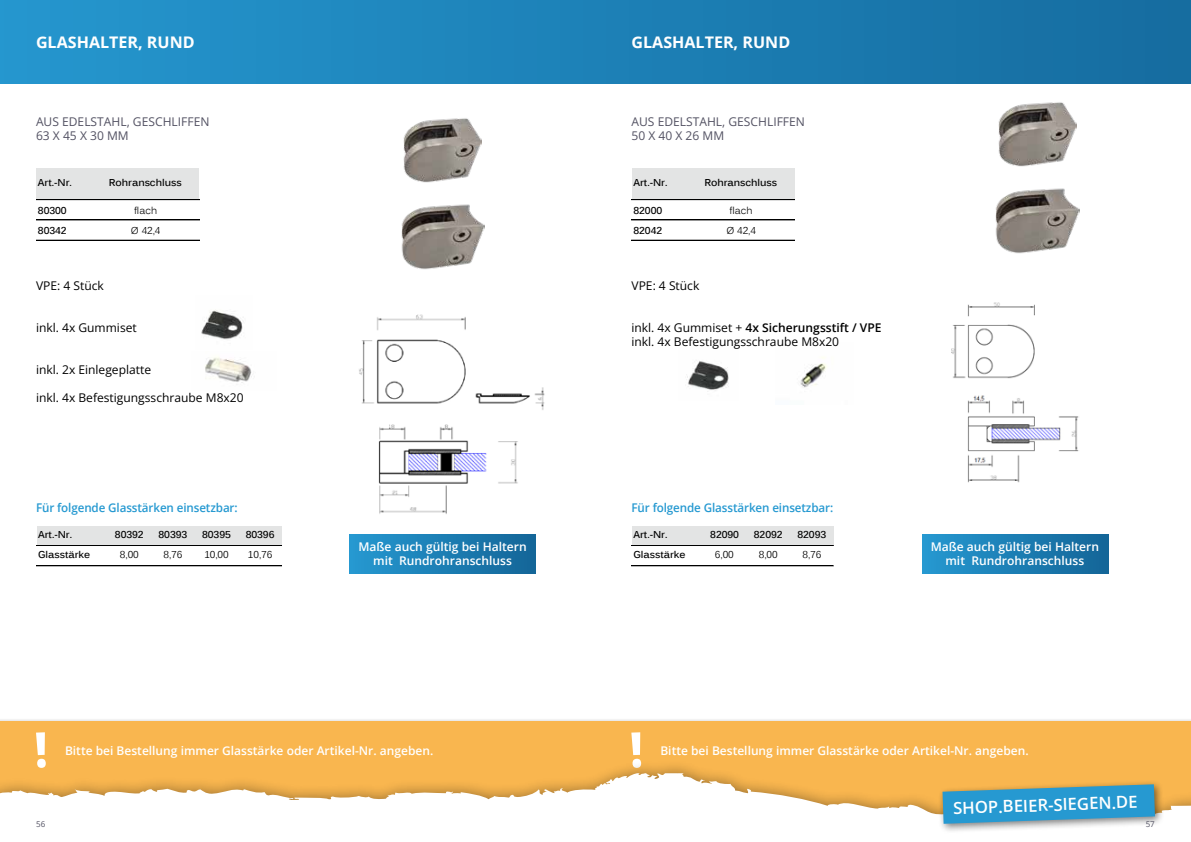
<style>
.page{position:relative;width:1191px;height:842px;background:#fff}
.page>*{position:absolute;margin:0;border:0;box-sizing:border-box;transform-origin:0 0}
.t1{font:600 16.7px "Open Sans";color:#fff}
.t2{font:700 16px "Open Sans";color:#fff}
.t3{font:600 12px/14px "Open Sans";color:#fff;text-align:center}
.t4{font:12px/14px "Open Sans";color:#000}
.t5{font:12px/14px "Open Sans";color:#525162}
.t6{font:600 12px "Open Sans";letter-spacing:-.01em;color:#2699d1}
.t7{font:700 10px "Kalinga";letter-spacing:-.005em;color:#000}
.t8{font:10px "Kalinga";letter-spacing:-.005em;color:#000}
.t9{font:8px "Open Sans";color:#525162}
.s1{font-weight:600}
</style>
<div class="page">
<div style="left:0;top:0;width:1191px;height:83px;background:linear-gradient(to right,#2596ce,#156c9f)"></div>
<div style="left:36px;top:168px;width:163px;height:32px;background:#e3e4e4"></div>
<hr style="left:36px;top:199px;width:163px;height:1px;background:#000">
<hr style="left:36px;top:200px;width:163px;height:1px;background:#000">
<hr style="left:36px;top:220px;width:163px;height:1px;background:#000">
<hr style="left:36px;top:240px;width:163px;height:1px;background:#000">
<div style="left:37px;top:526px;width:244px;height:20px;background:#e3e4e4"></div>
<hr style="left:36px;top:545px;width:245px;height:1px;background:#000">
<hr style="left:36px;top:566px;width:245px;height:1px;background:#000">
<div style="left:632px;top:168px;width:163px;height:32px;background:#e3e4e4"></div>
<hr style="left:631px;top:199px;width:164px;height:1px;background:#000">
<hr style="left:631px;top:200px;width:164px;height:1px;background:#000">
<hr style="left:631px;top:220px;width:164px;height:1px;background:#000">
<hr style="left:631px;top:240px;width:164px;height:1px;background:#000">
<div style="left:632px;top:526px;width:201px;height:20px;background:#e3e4e4"></div>
<hr style="left:631px;top:545px;width:202px;height:1px;background:#000">
<hr style="left:631px;top:566px;width:202px;height:1px;background:#000">
<img style="left:951px;top:302px;width:128px;height:181px">
<img style="left:359px;top:314px;width:186px;height:200px">
<img style="left:800px;top:357px;width:27px;height:31px">
<img style="left:686px;top:361px;width:43px;height:31px">
<img style="left:201px;top:310px;width:43px;height:30px">
<img style="left:205px;top:357px;width:47px;height:26px">
<img style="left:998px;top:102px;width:78px;height:64px">
<img style="left:995px;top:188px;width:84px;height:65px">
<div style="left:0;top:718px;width:1191px;height:124px;background:#eee"></div>
<div style="left:0;top:721px;width:1191px;height:121px;background:#f9b64f"></div>
<svg style="left:36px;top:732px;width:9px;height:28px"></svg>
<svg style="left:631px;top:732px;width:10px;height:28px"></svg>
<img style="left:404px;top:118px;width:77px;height:65px">
<img style="left:401px;top:204px;width:83px;height:66px">
<div style="left:350px;top:534px;width:186px;height:39px;background:linear-gradient(to right,#2598d1,#136598)"></div>
<div style="left:922px;top:534px;width:186px;height:39px;background:linear-gradient(to right,#2598d1,#136598)"></div>
<svg style="left:0;top:773px;width:1191px;height:69px;fill:#fff"></svg>
<div style="left:937px;top:779px;width:227px;height:54px;background:#000;opacity:.5"></div>
<svg style="left:942px;top:784px;width:213px;height:40px;background:#499ec0"></svg>
<h2 class="t2" style="left:36px;top:31px;width:160px">GLASHALTER, RUND</h2>
<h2 class="t2" style="left:631px;top:31px;width:160px">GLASHALTER, RUND</h2>
<p class="t5" style="left:36px;top:114px;width:175px">AUS EDELSTAHL, GESCHLIFFEN<br>63 X 45 X 30 MM</p>
<p class="t5" style="left:631px;top:114px;width:175px">AUS EDELSTAHL, GESCHLIFFEN<br>50 X 40 X 26 MM</p>
<p class="t7" style="left:38px;top:176px;width:36px">Art.-Nr.</p>
<p class="t7" style="left:109px;top:176px;width:74px">Rohranschluss</p>
<p class="t7" style="left:38px;top:204px;width:30px">80300</p>
<p class="t8" style="left:134px;top:204px;width:24px">flach</p>
<p class="t7" style="left:38px;top:224px;width:30px">80342</p>
<p class="t8" style="left:131px;top:224px;width:31px">Ø 42,4</p>
<p class="t4" style="left:36px;top:278px;width:69px">VPE: 4 Stück</p>
<p class="t4" style="left:36px;top:320px;width:102px">inkl. 4x Gummiset</p>
<p class="t4" style="left:36px;top:362px;width:117px">inkl. 2x Einlegeplatte</p>
<p class="t4" style="left:36px;top:390px;width:209px">inkl. 4x Befestigungsschraube M8x20</p>
<p class="t7" style="left:633px;top:176px;width:36px">Art.-Nr.</p>
<p class="t7" style="left:704px;top:176px;width:74px">Rohranschluss</p>
<p class="t7" style="left:633px;top:204px;width:30px">82000</p>
<p class="t8" style="left:729px;top:204px;width:24px">flach</p>
<p class="t7" style="left:633px;top:224px;width:30px">82042</p>
<p class="t8" style="left:726px;top:224px;width:31px">Ø 42,4</p>
<p class="t4" style="left:631px;top:278px;width:69px">VPE: 4 Stück</p>
<p class="t4" style="left:631px;top:320px;width:252px">inkl. 4x Gummiset + <span class="s1">4x Sicherungsstift / VPE </span>inkl. 4x Befestigungsschraube M8x20</p>
<p class="t6" style="left:36px;top:499px;width:203px">Für folgende Glasstärken einsetzbar:</p>
<p class="t6" style="left:631px;top:499px;width:203px">Für folgende Glasstärken einsetzbar:</p>
<p class="t3" style="left:358px;top:540px;width:170px">Maße auch gültig bei Haltern mit Rundrohranschluss</p>
<p class="t3" style="left:930px;top:540px;width:170px">Maße auch gültig bei Haltern mit Rundrohranschluss</p>
<p class="t7" style="left:38px;top:528px;width:36px">Art.-Nr.</p>
<p class="t7" style="left:115px;top:528px;width:30px">80392</p>
<p class="t7" style="left:158px;top:528px;width:30px">80393</p>
<p class="t7" style="left:202px;top:528px;width:30px">80395</p>
<p class="t7" style="left:246px;top:528px;width:30px">80396</p>
<p class="t7" style="left:38px;top:548px;width:54px">Glasstärke</p>
<p class="t8" style="left:120px;top:548px;width:20px">8,00</p>
<p class="t8" style="left:163px;top:548px;width:20px">8,76</p>
<p class="t8" style="left:204px;top:548px;width:26px">10,00</p>
<p class="t8" style="left:248px;top:548px;width:26px">10,76</p>
<p class="t7" style="left:633px;top:528px;width:36px">Art.-Nr.</p>
<p class="t7" style="left:710px;top:528px;width:30px">82090</p>
<p class="t7" style="left:754px;top:528px;width:30px">82092</p>
<p class="t7" style="left:797px;top:528px;width:30px">82093</p>
<p class="t7" style="left:633px;top:548px;width:54px">Glasstärke</p>
<p class="t8" style="left:715px;top:548px;width:20px">6,00</p>
<p class="t8" style="left:759px;top:548px;width:20px">8,00</p>
<p class="t8" style="left:802px;top:548px;width:20px">8,76</p>
<p class="t3" style="left:65px;top:743px;width:370px">Bitte bei Bestellung immer Glasstärke oder Artikel-Nr. angeben.</p>
<p class="t3" style="left:660px;top:743px;width:370px">Bitte bei Bestellung immer Glasstärke oder Artikel-Nr. angeben.</p>
<h1 class="t1" style="left:952px;top:797px;width:186px;rotate:-2deg">SHOP.BEIER-SIEGEN.DE</h1>
<p class="t9" style="left:36px;top:818px;width:11px">56</p>
<p class="t9" style="left:1145px;top:818px;width:11px">57</p>
</div>
